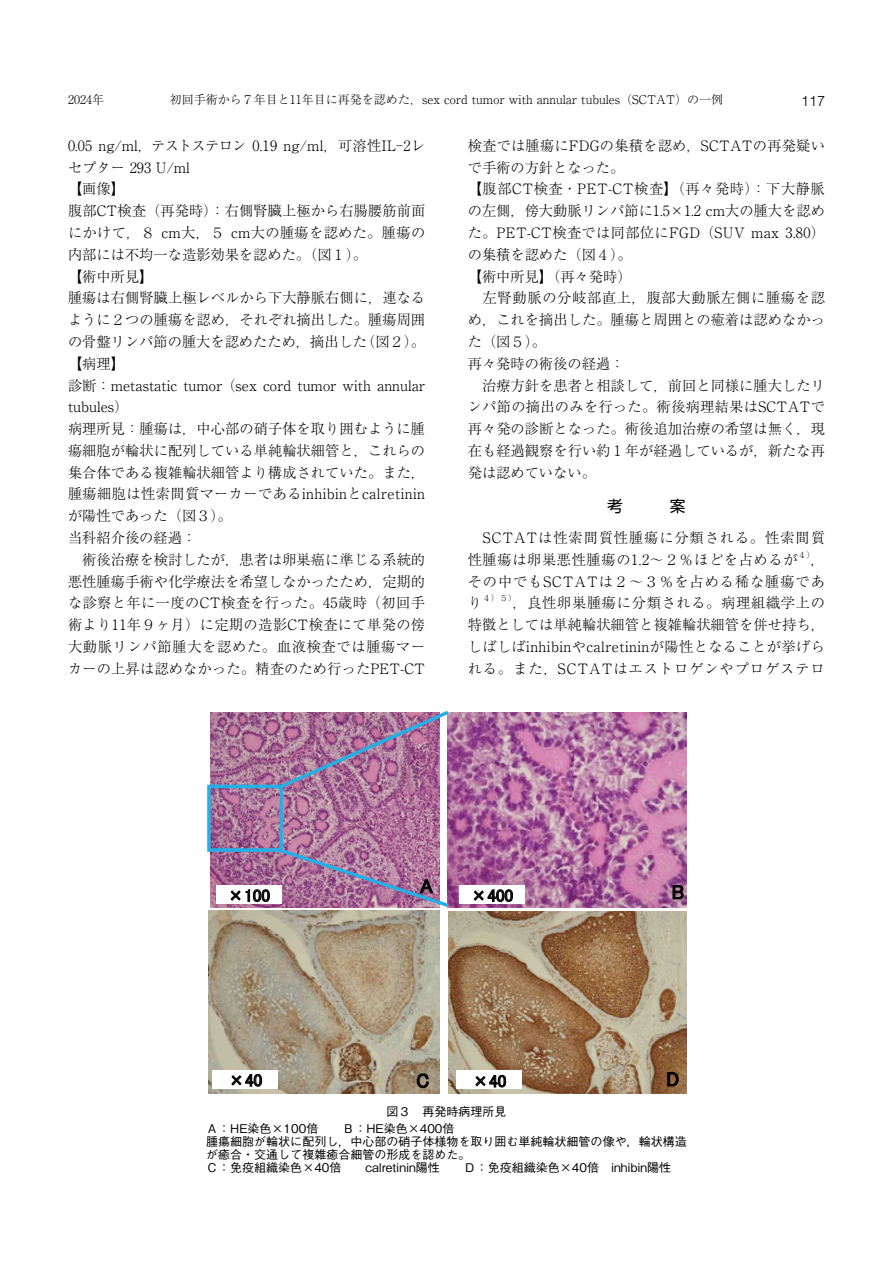
<style>
.page{position:relative;width:893px;height:1263px;background:#fff}
.page>*{position:absolute;margin:0;border:0;box-sizing:border-box;transform-origin:0 0}
.t1{font:19.95px "MS P Gothic,Bold";color:#000}
.t2{font:17.1px "MS P Gothic,Bold";color:#000}
.t3{font:300 14.25px/21.8px "Ryumin Pro";letter-spacing:.005em;color:#000}
.t4{font:300 14.25px/21.8px "Ryumin Pro";letter-spacing:.06em;color:#000}
.t5{font:300 14.25px "Helvetica";color:#000}
.t6{font:500 12px/12.8px "Gothic BBB Pro";color:#000}
.t7{font:300 12px "Ryumin Pro";color:#000}
.t8{font:300 8.25px "Ryumin Pro";color:#000}
</style>
<div class="page">
<svg style="left:210px;top:712px;width:229px;height:195px;background:#aa7096"></svg>
<img style="left:447px;top:713px;width:239px;height:194px">
<div style="left:216px;top:885px;width:65px;height:18px;background:#fff"></div>
<svg style="left:448px;top:907px;width:238px;height:187px;background:#a38769"></svg>
<img style="left:208px;top:911px;width:232px;height:183px">
<div style="left:207px;top:785px;width:76px;height:67px;border:4px solid #24afe6"></div>
<svg style="left:277px;top:711px;width:175px;height:80px;background:#a7799e"></svg>
<svg style="left:275px;top:846px;width:177px;height:64px;background:#aa7fa4"></svg>
<div style="left:459px;top:885px;width:65px;height:18px;background:#fff"></div>
<div style="left:212px;top:1069px;width:66px;height:19px;background:#fff"></div>
<div style="left:456px;top:1070px;width:66px;height:19px;background:#fff"></div>
<p class="t7" style="left:68px;top:90px;width:38px">2024年</p>
<p class="t7" style="left:170px;top:90px;width:555px">初回手術から７年目と11年目に再発を認めた，sex cord tumor with annular tubules（SCTAT）の一例</p>
<p class="t5" style="left:801px;top:89px;width:25px">117</p>
<p class="t3" style="left:68px;top:133px;width:359px">0.05 ng/ml，テストステロン 0.19 ng/ml，可溶性IL-2レセプター 293 U/ml<br>【画像】<br>腹部CT検査（再発時）：右側腎臓上極から右腸腰筋前面にかけて，８ cm大，５ cm大の腫瘍を認めた。腫瘍の内部には不均一な造影効果を認めた。（図１）。<br>【術中所見】<br>腫瘍は右側腎臓上極レベルから下大静脈右側に，連なるように２つの腫瘍を認め，それぞれ摘出した。腫瘍周囲の骨盤リンパ節の腫大を認めたため，摘出した（図２）。【病理】<br>診断：metastatic tumor （sex cord tumor with annular tubules）<br>病理所見：腫瘍は，中心部の硝子体を取り囲むように腫瘍細胞が輪状に配列している単純輪状細管と，これらの集合体である複雑輪状細管より構成されていた。また，腫瘍細胞は性索間質マーカーであるinhibinとcalretininが陽性であった（図３）。<br>当科紹介後の経過：<br>　術後治療を検討したが，患者は卵巣癌に準じる系統的悪性腫瘍手術や化学療法を希望しなかったため，定期的な診察と年に一度のCT検査を行った。45歳時（初回手術より11年９ヶ月）に定期の造影CT検査にて単発の傍大動脈リンパ節腫大を認めた。血液検査では腫瘍マーカーの上昇は認めなかった。精査のため行ったPET-CT</p>
<p class="t3" style="left:468px;top:133px;width:359px">検査では腫瘍にFDGの集積を認め，SCTATの再発疑いで手術の方針となった。<br>【腹部CT検査・PET-CT検査】（再々発時）：下大静脈の左側，傍大動脈リンパ節に1.5×1.2 cm大の腫大を認めた。PET-CT検査では同部位にFGD（SUV max 3.80）の集積を認めた（図４）。<br>【術中所見】（再々発時）<br>　左腎動脈の分岐部直上，腹部大動脈左側に腫瘍を認め，これを摘出した。腫瘍と周囲との癒着は認めなかった（図５）。<br>再々発時の術後の経過：<br>　治療方針を患者と相談して，前回と同様に腫大したリンパ節の摘出のみを行った。術後病理結果はSCTATで再々発の診断となった。術後追加治療の希望は無く，現在も経過観察を行い約１年が経過しているが，新たな再発は認めていない。</p>
<p class="t4" style="left:468px;top:526px;width:359px">　SCTATは性索間質性腫瘍に分類される。性索間質性腫瘍は卵巣悪性腫瘍の1.2〜２％ほどを占めるが</p>
<p class="t8" style="left:798px;top:548px;width:18px">４）</p>
<p class="t3" style="left:468px;top:547px;width:359px;text-align:justify;text-indent:343px">，その中でもSCTATは２〜３％を占める稀な腫瘍であり</p>
<p class="t8" style="left:482px;top:592px;width:36px">４）５）</p>
<p class="t3" style="left:468px;top:591px;width:359px;text-align:justify;text-indent:45px">，良性卵巣腫瘍に分類される。病理組織学上の特徴としては単純輪状細管と複雑輪状細管を併せ持ち，しばしばinhibinやcalretininが陽性となることが挙げられる。また，SCTATはエストロゲンやプロゲステロ</p>
<p class="t2" style="left:227px;top:887px;width:44px">×100</p>
<h1 class="t1" style="left:420px;top:876px;width:14px">A</h1>
<h1 class="t1" style="left:672px;top:882px;width:14px">B</h1>
<p class="t2" style="left:470px;top:887px;width:44px">×400</p>
<h1 class="t1" style="left:416px;top:1070px;width:15px">C</h1>
<h1 class="t1" style="left:666px;top:1069px;width:14px">D</h1>
<p class="t2" style="left:228px;top:1072px;width:36px">×40</p>
<p class="t2" style="left:472px;top:1072px;width:36px">×40</p>
<p class="t6" style="left:206px;top:1102px;width:302px;line-height:17px;text-indent:180px">図３　再発時病理所見<br>Ａ：HE染色×100倍　　Ｂ：HE染色×400倍</p>
<p class="t6" style="left:206px;top:1133px;width:482px">腫瘍細胞が輪状に配列し，中心部の硝子体様物を取り囲む単純輪状細管の像や，輪状構造が癒合・交通して複雑癒合細管の形成を認めた。<br>Ｃ：免疫組織染色×40倍　　calretinin陽性　　Ｄ：免疫組織染色×40倍　inhibin陽性</p>
</div>
